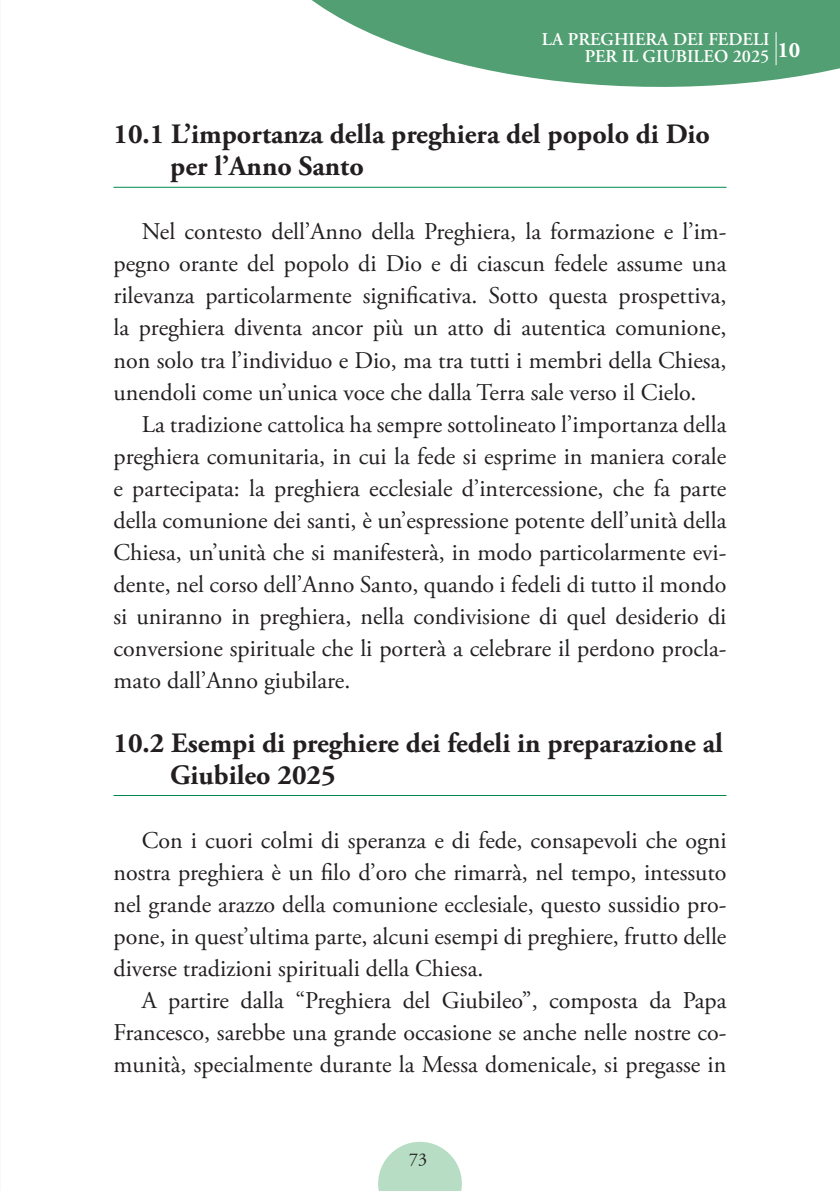
<style>
.page{position:relative;width:840px;height:1191px;background:#fff}
.page>*{position:absolute;margin:0;border:0;box-sizing:border-box;transform-origin:0 0}
.t1{font:700 28px "Adobe Garamond Pro";color:#231f20}
.t2{font:24px/32px "Adobe Garamond Pro";color:#231f20;text-align:justify}
.t3{font:700 22px "Adobe Garamond Pro";color:#fff}
.t4{font:600 18px "Adobe Garamond Pro";color:#fff}
.t5{font:18px "Adobe Garamond Pro";color:#231f20}
</style>
<div class="page">
<svg style="left:378px;top:1141px;width:83px;height:50px"></svg>
<hr style="left:113px;top:187px;width:613px;height:1px;background:#00884b">
<hr style="left:113px;top:795px;width:613px;height:1px;background:#00884b">
<svg style="left:311px;top:0;width:528px;height:87px;fill:#519f72"></svg>
<hr style="left:775px;top:32px;width:1px;height:33px;background:#fff">
<p class="t4" style="left:541px;top:29px;width:229px">LA PREGHIERA DEI FEDELI</p>
<p class="t4" style="left:584px;top:46px;width:186px">PER IL GIUBILEO 2025</p>
<p class="t3" style="left:776px;top:37px;width:24px">10</p>
<p class="t1" style="left:113px;top:118px;width:597px">10.1 L’importanza della preghiera del popolo di Dio</p>
<p class="t1" style="left:170px;top:150px;width:195px">per l’Anno Santo</p>
<p class="t2" style="left:113px;top:217px;width:614px;text-indent:28px">Nel contesto dell’Anno della Preghiera, la formazione e l’im&shy;pegno orante del popolo di Dio e di ciascun fedele assume una rilevanza particolarmente significativa. Sotto questa prospettiva, la preghiera diventa ancor più un atto di autentica comunione, non solo tra l’individuo e Dio, ma tra tutti i membri della Chiesa, unendoli come un’unica voce che dalla Terra sale verso il Cielo.</p>
<p class="t2" style="left:113px;top:409px;width:614px;text-indent:28px">La tradizione cattolica ha sempre sottolineato l’importanza della preghiera comunitaria, in cui la fede si esprime in maniera corale e partecipata: la preghiera ecclesiale d’intercessione, che fa parte della comunione dei santi, è un’espressione potente dell’unità della Chiesa, un’unità che si manifesterà, in modo particolarmente evi&shy;dente, nel corso dell’Anno Santo, quando i fedeli di tutto il mondo si uniranno in preghiera, nella condivisione di quel desiderio di conversione spirituale che li porterà a celebrare il perdono procla&shy;mato dall’Anno giubilare.</p>
<p class="t1" style="left:113px;top:726px;width:610px">10.2 Esempi di preghiere dei fedeli in preparazione al</p>
<p class="t1" style="left:170px;top:758px;width:167px">Giubileo 2025</p>
<p class="t2" style="left:113px;top:825px;width:614px;text-indent:28px">Con i cuori colmi di speranza e di fede, consapevoli che ogni nostra preghiera è un filo d’oro che rimarrà, nel tempo, intessuto nel grande arazzo della comunione ecclesiale, questo sussidio pro&shy;pone, in quest’ultima parte, alcuni esempi di preghiere, frutto delle diverse tradizioni spirituali della Chiesa.</p>
<p class="t2" style="left:113px;top:985px;width:614px;text-indent:28px">A partire dalla “Preghiera del Giubileo”, composta da Papa Francesco, sarebbe una grande occasione se anche nelle nostre co&shy;munità, specialmente durante la Messa domenicale, si pregasse in</p>
<p class="t5" style="left:409px;top:1148px;width:19px">73</p>
</div>
